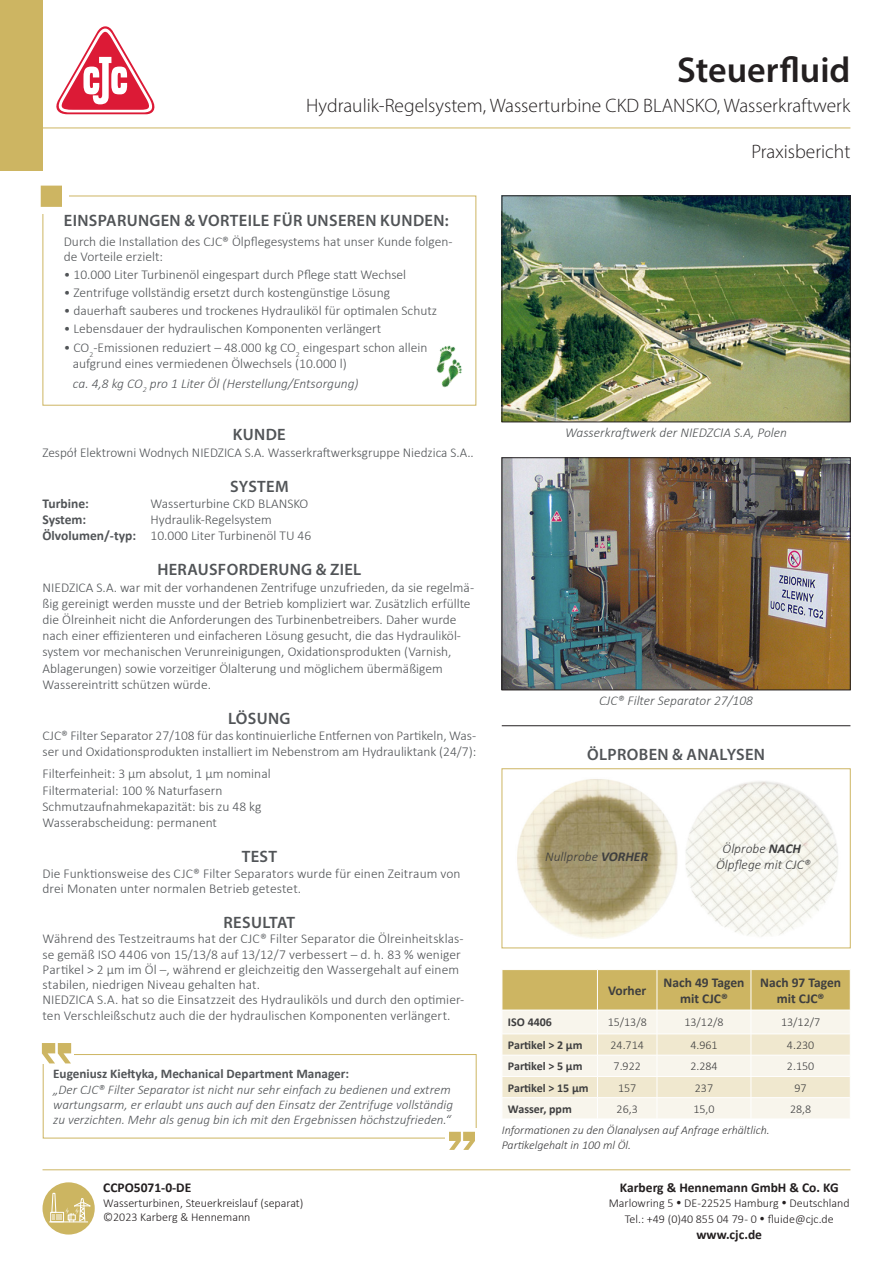
<style>
.page{position:relative;width:893px;height:1263px;background:#fff}
.page>*{position:absolute;margin:0;border:0;box-sizing:border-box;transform-origin:0 0}
.t1{font:600 36px "Myriad Pro";color:#231f20}
.t2{font:300 19.5px "Myriad Pro";color:#231f20}
.t3{font:600 16.5px "Myriad Pro";letter-spacing:.02em;color:#515457}
.t4{font:300 13.5px/16.2px "Calibri";color:#515457}
.t5{font:italic 300 13.5px "Calibri";color:#515456}
.t6{font:700 13.5px "Calibri";color:#231f20}
.t7{font:italic 300 13.5px "Calibri";color:#515457}
.t8{font:700 13.5px/16.2px "Calibri";color:#3e3e3f;text-align:center}
.t9{font:italic 300 13.5px/16.2px "Calibri";color:#3e3e3f;text-align:center}
.t10{font:700 13.5px "Calibri";color:#515457}
.t11{font:italic 300 13.2px/15.3px "Calibri";color:#515457}
.t12{font:700 13.2px "Calibri";color:#515457}
.t13{font:300 12px/14.4px "Calibri";color:#231f20}
.t14{font:italic 300 12px/14.4px "Calibri";color:#3e3e3f}
.t15{font:300 12px "Calibri";color:#3e3e3f}
.t16{font:700 12px "Calibri";color:#3e3e3f}
.s1{font-weight:700}
</style>
<div class="page">
<svg style="left:56px;top:26px;width:99px;height:88px"></svg>
<hr style="left:43px;top:1169px;width:807px;height:1px;background:#cdb562">
<hr style="left:43px;top:128px;width:807px;height:1px;background:#cdb562">
<hr style="left:502px;top:725px;width:348px;height:1px;background:#231f20">
<img style="left:504px;top:198px;width:344px;height:222px">
<div style="left:502px;top:196px;width:348px;height:226px;border:1px solid #231f20"></div>
<img style="left:504px;top:459px;width:344px;height:229px">
<div style="left:502px;top:457px;width:348px;height:233px;border:1px solid #231f20"></div>
<img style="left:517px;top:779px;width:321px;height:160px">
<div style="left:502px;top:768px;width:348px;height:180px;border:1px solid #cdb562"></div>
<img style="left:436px;top:345px;width:26px;height:43px">
<div style="left:0;top:0;width:43px;height:170px;background:#cdb562"></div>
<div style="left:43px;top:196px;width:433px;height:210px;border:1px solid #cdb562"></div>
<div style="left:34px;top:179px;width:34px;height:34px;background:#fff"></div>
<svg style="left:41px;top:186px;width:21px;height:21px"></svg>
<div style="left:43px;top:1182px;width:52px;height:52px;background:#ccb561;border-radius:50%"></div>
<div style="left:50px;top:1212px;width:14px;height:10px;border:1px solid #fff"></div>
<svg style="left:51px;top:1192px;width:40px;height:30px"></svg>
<svg style="left:502px;top:969px;width:349px;height:149px;background:#eae1c1"></svg>
<div style="left:43px;top:1054px;width:434px;height:84px;border:1px solid #cdb562"></div>
<div style="left:445px;top:1128px;width:34px;height:23px;background:#fff"></div>
<svg style="left:449px;top:1132px;width:26px;height:18px"></svg>
<svg style="left:41px;top:1043px;width:33px;height:21px"></svg>
<svg style="left:42px;top:1043px;width:29px;height:20px"></svg>
<h1 class="t1" style="left:677px;top:47px;width:175px">Steuerfluid</h1>
<h2 class="t2" style="left:306px;top:94px;width:546px">Hydraulik-Regelsystem, Wasserturbine CKD BLANSKO, Wasserkraftwerk</h2>
<p class="t3" style="left:64px;top:210px;width:386px">EINSPARUNGEN &amp; VORTEILE FÜR UNSEREN KUNDEN:</p>
<p class="t4" style="left:64px;top:234px;width:390px;line-height:15px">Durch die Installation des CJC® Ölpflegesystems hat unser Kunde folgen&shy;de Vorteile erzielt:</p>
<p class="t4" style="left:64px;top:266px;width:344px">• 10.000 Liter Turbinenöl eingespart durch Pflege statt Wechsel</p>
<p class="t4" style="left:64px;top:284px;width:328px">• Zentrifuge vollständig ersetzt durch kostengünstige Lösung</p>
<p class="t4" style="left:64px;top:302px;width:375px">• dauerhaft sauberes und trockenes Hydrauliköl für optimalen Schutz</p>
<p class="t4" style="left:64px;top:320px;width:319px">• Lebensdauer der hydraulischen Komponenten verlängert</p>
<p class="t4" style="left:73px;top:339px;width:356px;text-indent:-9px">• CO<sub>2</sub>-Emissionen reduziert – 48.000 kg CO<sub>2</sub> eingespart schon allein aufgrund eines vermiedenen Ölwechsels (10.000 l)</p>
<p class="t7" style="left:73px;top:375px;width:287px">ca. 4,8 kg CO<sub>2</sub> pro 1 Liter Öl (Herstellung/Entsorgung)</p>
<p class="t3" style="left:233px;top:424px;width:54px">KUNDE</p>
<p class="t4" style="left:43px;top:444px;width:433px">Zespół Elektrowni Wodnych NIEDZICA S.A. Wasserkraftwerksgruppe Niedzica S.A..</p>
<p class="t3" style="left:230px;top:476px;width:60px">SYSTEM</p>
<p class="t10" style="left:43px;top:494px;width:48px">Turbine:</p>
<p class="t4" style="left:151px;top:495px;width:159px">Wasserturbine CKD BLANSKO</p>
<p class="t10" style="left:43px;top:510px;width:45px">System:</p>
<p class="t4" style="left:43px;top:511px;width:270px;text-indent:108px">Hydraulik-Regelsystem<br><span class="s1">Ölvolumen/-typ:</span> 10.000 Liter Turbinenöl TU 46</p>
<p class="t3" style="left:157px;top:559px;width:205px">HERAUSFORDERUNG &amp; ZIEL</p>
<p class="t4" style="left:43px;top:579px;width:433px">NIEDZICA S.A. war mit der vorhandenen Zentrifuge unzufrieden, da sie regelmä&shy;ßig gereinigt werden musste und der Betrieb kompliziert war. Zusätzlich erfüllte die Ölreinheit nicht die Anforderungen des Turbinenbetreibers. Daher wurde nach einer effizienteren und einfacheren Lösung gesucht, die das Hydrauliköl&shy;system vor mechanischen Verunreinigungen, Oxidationsprodukten (Varnish, Ablagerungen) sowie vorzeitiger Ölalterung und möglichem übermäßigem Wassereintritt schützen würde.</p>
<p class="t3" style="left:228px;top:708px;width:64px">LÖSUNG</p>
<p class="t4" style="left:43px;top:727px;width:435px">CJC® Filter Separator 27/108 für das kontinuierliche Entfernen von Partikeln, Was&shy;ser und Oxidationsprodukten installiert im Nebenstrom am Hydrauliktank (24/7):</p>
<p class="t4" style="left:43px;top:766px;width:230px">Filterfeinheit: 3 µm absolut, 1 µm nominal Filtermaterial: 100 % Naturfasern Schmutzaufnahmekapazität: bis zu 48 kg Wasserabscheidung: permanent</p>
<p class="t3" style="left:242px;top:846px;width:37px">TEST</p>
<p class="t4" style="left:43px;top:865px;width:420px;line-height:15.3px">Die Funktionsweise des CJC® Filter Separators wurde für einen Zeitraum von drei Monaten unter normalen Betrieb getestet.</p>
<p class="t3" style="left:224px;top:912px;width:73px">RESULTAT</p>
<p class="t4" style="left:43px;top:931px;width:423px;line-height:15.3px">Während des Testzeitraums hat der CJC® Filter Separator die Ölreinheitsklas&shy;se gemäß ISO 4406 von 15/13/8 auf 13/12/7 verbessert – d. h. 83 % weniger Partikel &gt; 2 µm im Öl –, während er gleichzeitig den Wassergehalt auf einem stabilen, niedrigen Niveau gehalten hat.<br>NIEDZICA S.A. hat so die Einsatzzeit des Hydrauliköls und durch den optimier&shy;ten Verschleißschutz auch die der hydraulischen Komponenten verlängert.</p>
<p class="t12" style="left:53px;top:1064px;width:297px">Eugeniusz Kiełtyka, Mechanical Department Manager:</p>
<p class="t11" style="left:53px;top:1081px;width:401px">„Der CJC® Filter Separator ist nicht nur sehr einfach zu bedienen und extrem wartungsarm, er erlaubt uns auch auf den Einsatz der Zentrifuge vollständig zu verzichten. Mehr als genug bin ich mit den Ergebnissen höchstzufrieden.“</p>
<p class="t6" style="left:103px;top:1178px;width:90px">CCPO5071-0-DE</p>
<p class="t13" style="left:103px;top:1195px;width:202px">Wasserturbinen, Steuerkreislauf (separat) ©2023 Karberg &amp; Hennemann</p>
<h2 class="t2" style="left:751px;top:140px;width:101px">Praxisbericht</h2>
<p class="t5" style="left:565px;top:424px;width:223px">Wasserkraftwerk der NIEDZCIA S.A, Polen</p>
<p class="t5" style="left:599px;top:692px;width:156px">CJC® Filter Separator 27/108</p>
<p class="t3" style="left:587px;top:743px;width:179px">ÖLPROBEN &amp; ANALYSEN</p>
<p class="t9" style="left:545px;top:848px;width:104px">Nullprobe <span class="s1">VORHER</span></p>
<p class="t9" style="left:716px;top:840px;width:96px">Ölprobe <span class="s1">NACH<br></span>Ölpflege mit CJC®</p>
<p class="t8" style="left:608px;top:982px;width:40px">Vorher</p>
<p class="t8" style="left:663px;top:974px;width:82px">Nach 49 Tagen mit CJC®</p>
<p class="t8" style="left:760px;top:974px;width:82px">Nach 97 Tagen mit CJC®</p>
<p class="t16" style="left:508px;top:1014px;width:46px">ISO 4406</p>
<p class="t15" style="left:608px;top:1015px;width:41px">15/13/8</p>
<p class="t15" style="left:684px;top:1015px;width:41px">13/12/8</p>
<p class="t15" style="left:781px;top:1015px;width:41px">13/12/7</p>
<p class="t16" style="left:508px;top:1036px;width:76px">Partikel &gt; 2 µm</p>
<p class="t15" style="left:610px;top:1037px;width:35px">24.714</p>
<p class="t15" style="left:690px;top:1037px;width:29px">4.961</p>
<p class="t15" style="left:787px;top:1037px;width:29px">4.230</p>
<p class="t16" style="left:508px;top:1058px;width:76px">Partikel &gt; 5 µm</p>
<p class="t15" style="left:614px;top:1059px;width:29px">7.922</p>
<p class="t15" style="left:690px;top:1059px;width:29px">2.284</p>
<p class="t15" style="left:787px;top:1059px;width:29px">2.150</p>
<p class="t16" style="left:508px;top:1079px;width:82px">Partikel &gt; 15 µm</p>
<p class="t15" style="left:618px;top:1080px;width:20px">157</p>
<p class="t15" style="left:695px;top:1080px;width:20px">237</p>
<p class="t15" style="left:794px;top:1080px;width:14px">97</p>
<p class="t16" style="left:508px;top:1100px;width:65px">Wasser, ppm</p>
<p class="t15" style="left:617px;top:1101px;width:23px">26,3</p>
<p class="t15" style="left:693px;top:1101px;width:23px">15,0</p>
<p class="t15" style="left:790px;top:1101px;width:23px">28,8</p>
<p class="t14" style="left:502px;top:1123px;width:270px">Informationen zu den Ölanalysen auf Anfrage erhältlich.<br>Partikelgehalt in 100 ml Öl.</p>
<p class="t6" style="left:620px;top:1178px;width:220px">Karberg &amp; Hennemann GmbH &amp; Co. KG</p>
<p class="t13" style="left:609px;top:1195px;width:242px;line-height:16.2px;text-align:center">Marlowring 5 • DE-22525 Hamburg • Deutschland<br>Tel.: +49 (0)40 855 04 79 - 0 • fluide@cjc.de</p>
<p class="t6" style="left:696px;top:1225px;width:67px">www.cjc.de</p>
</div>
